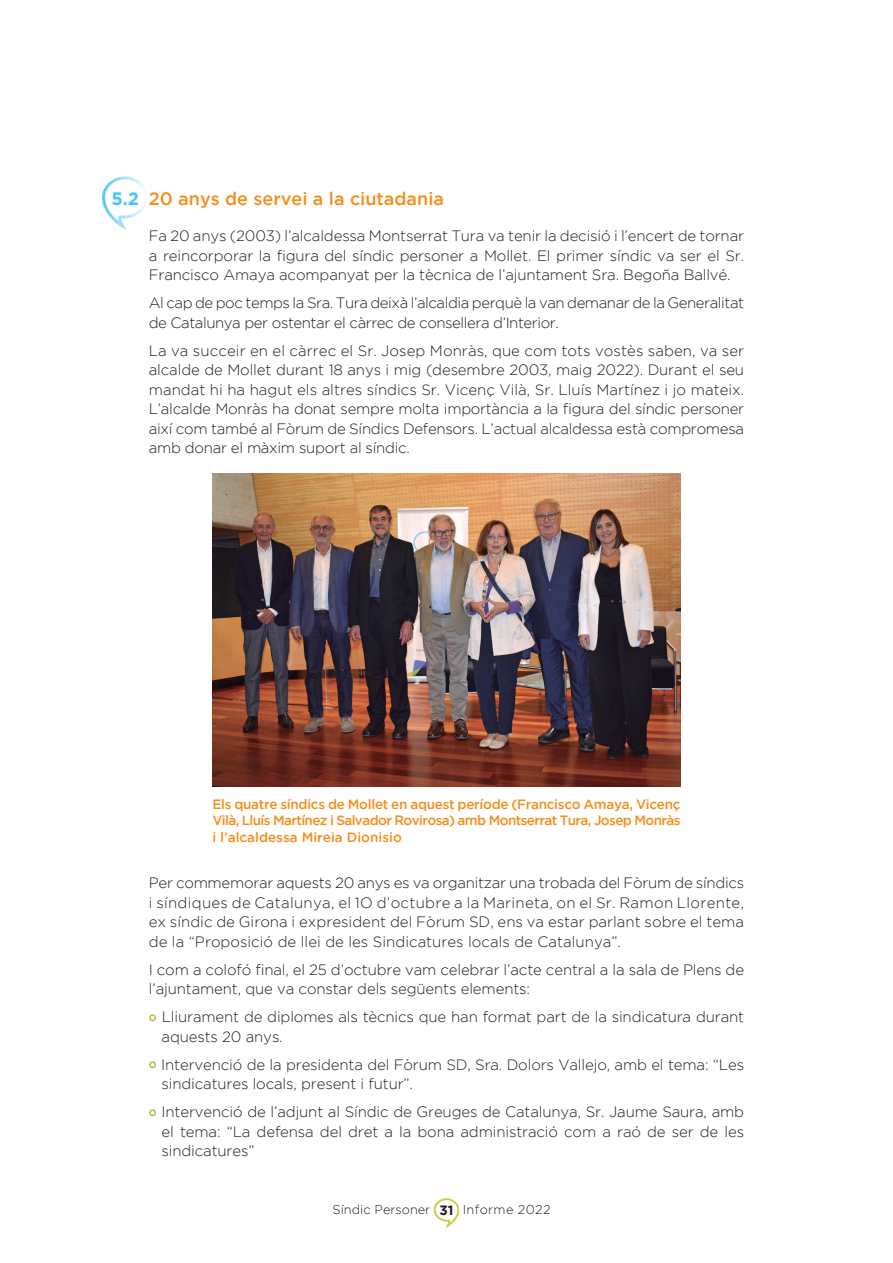
<style>
.page{position:relative;width:893px;height:1263px;background:#fff}
.page>*{position:absolute;margin:0;border:0;box-sizing:border-box;transform-origin:0 0}
.t1{font:500 18px "Gotham";color:#f68e1e}
.t2{font:300 15px/19.5px "Gotham";letter-spacing:-.01em;color:#231f20;text-align:justify}
.t3{font:300 15px/19.5px "Gotham";letter-spacing:-.03em;color:#231f20}
.t4{font:500 13.5px/16.5px "Gotham";color:#f68e1e;text-align:justify}
.t5{font:300 12.75px "Gotham";color:#231f20}
.s1{font-weight:700;color:#45c8f4}
.s2{font-weight:500;font-size:12px;color:#a1c030}
.s3{font-weight:700;font-size:13.5px}
</style>
<div class="page">
<svg style="left:433px;top:1198px;width:27px;height:29px"></svg>
<img style="left:212px;top:473px;width:469px;height:313px">
<svg style="left:102px;top:176px;width:43px;height:53px"></svg>
<p class="t1" style="left:111px;top:188px;width:334px"><span class="s1">5.2</span> 20 anys de servei a la ciutadania</p>
<p class="t2" style="left:149px;top:226px;width:597px">Fa 20 anys (2003) l’alcaldessa Montserrat Tura va tenir la decisió i l’encert de tornar a reincorporar la figura del síndic personer a Mollet. El primer síndic va ser el Sr.<br>Francisco Amaya acompanyat per la tècnica de l’ajuntament Sra. Begoña Ballvé.</p>
<p class="t3" style="left:149px;top:293px;width:597px">Al cap de poc temps la Sra. Tura deixà l’alcaldia perquè la van demanar de la Generalitat de Catalunya per ostentar el càrrec de consellera d’Interior.</p>
<p class="t2" style="left:149px;top:340px;width:597px">La va succeir en el càrrec el Sr. Josep Monràs, que com tots vostès saben, va ser alcalde de Mollet durant 18 anys i mig (desembre 2003, maig 2022). Durant el seu mandat hi ha hagut els altres síndics Sr. Vicenç Vilà, Sr. Lluís Martínez i jo mateix.<br>L’alcalde Monràs ha donat sempre molta importància a la figura del síndic personer així com també al Fòrum de Síndics Defensors. L’actual alcaldessa està compromesa amb donar el màxim suport al síndic.</p>
<p class="t4" style="left:212px;top:795px;width:470px">Els quatre síndics de Mollet en aquest període (Francisco Amaya, Vicenç Vilà, Lluís Martínez i Salvador Rovirosa) amb Montserrat Tura, Josep Monràs i l’alcaldessa Mireia Dionisio</p>
<p class="t2" style="left:149px;top:873px;width:597px">Per commemorar aquests 20 anys es va organitzar una trobada del Fòrum de síndics i síndiques de Catalunya, el 1O d’octubre a la Marineta, on el Sr. Ramon Llorente, ex síndic de Girona i expresident del Fòrum SD, ens va estar parlant sobre el tema de la “Proposició de llei de les Sindicatures locals de Catalunya”.</p>
<p class="t2" style="left:149px;top:959px;width:597px">I com a colofó final, el 25 d’octubre vam celebrar l’acte central a la sala de Plens de l’ajuntament, que va constar dels següents elements:</p>
<p class="t2" style="left:162px;top:1007px;width:584px;text-indent:-13px"><span class="s2">o</span> Lliurament de diplomes als tècnics que han format part de la sindicatura durant aquests 20 anys.</p>
<p class="t2" style="left:162px;top:1054px;width:584px;text-indent:-13px"><span class="s2">o</span> Intervenció de la presidenta del Fòrum SD, Sra. Dolors Vallejo, amb el tema: “Les sindicatures locals, present i futur”.</p>
<p class="t2" style="left:162px;top:1102px;width:584px;text-indent:-13px"><span class="s2">o</span> Intervenció de l’adjunt al Síndic de Greuges de Catalunya, Sr. Jaume Saura, amb el tema: “La defensa del dret a la bona administració com a raó de ser de les sindicatures”</p>
<p class="t5" style="left:333px;top:1203px;width:219px">Síndic Personer <span class="s3">31</span> Informe 2022</p>
</div>
